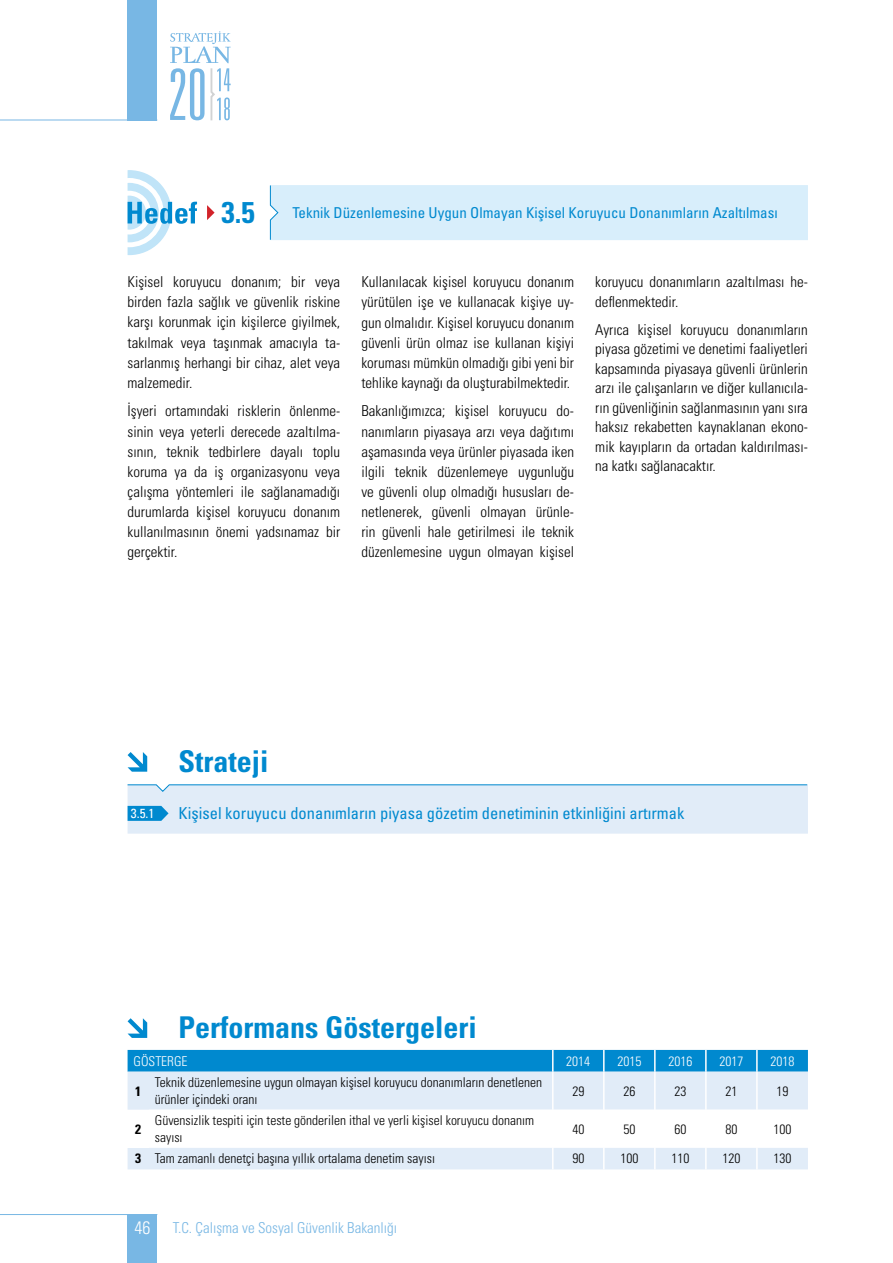
<style>
.page{position:relative;width:893px;height:1263px;background:#fff}
.page>*{position:absolute;margin:0;border:0;box-sizing:border-box;transform-origin:0 0}
.t1{font:700 condensed 30px "Univers LT Std";color:#0089cf}
.t2{font:condensed 16.5px "Univers LT Std";color:#0089cf}
.t3{font:300 condensed 15px/20.1px "Univers LT Std";color:#000;text-align:justify}
.t4{font:condensed 15px "Univers LT Std";color:#0089cf}
.t5{font:300 condensed 15px "Univers LT Std";color:#78b7e4}
.t6{font:300 condensed 13.5px/16.2px "Univers LT Std";color:#000}
.t7{font:300 condensed 13.5px "Univers LT Std";color:#fff}
.t8{font:700 condensed 13.5px "Univers LT Std";color:#000}
.t9{font:condensed 13.2px "Univers LT Std";color:#fff}
.s1{font-weight:700;font-size:30px}
.s2{font-weight:700}
.s3{font-size:18px;color:#fff}
</style>
<div class="page">
<div style="left:128px;top:0;width:29px;height:120px;background:#78b7e4"></div>
<hr style="left:0;top:120px;width:157px;height:1px;background:#78b7e4">
<svg style="left:170px;top:31px;width:61px;height:90px"></svg>
<div style="left:128px;top:1214px;width:29px;height:49px;background:#78b7e4"></div>
<hr style="left:0;top:1214px;width:157px;height:1px;background:#78b7e4">
<svg style="left:127px;top:784px;width:681px;height:50px;background:#d9e8f6"></svg>
<svg style="left:128px;top:752px;width:19px;height:20px"></svg>
<svg style="left:127px;top:170px;width:70px;height:85px"></svg>
<div style="left:270px;top:185px;width:538px;height:55px;background:#d8eefb"></div>
<svg style="left:207px;top:205px;width:8px;height:15px"></svg>
<div style="left:128px;top:1050px;width:680px;height:22px;background:#0089cf"></div>
<div style="left:128px;top:1072px;width:680px;height:97px;background:#e1ecf8"></div>
<div style="left:128px;top:1110px;width:21px;height:38px;background:#fff"></div>
<svg style="left:149px;top:1110px;width:659px;height:38px"></svg>
<hr style="left:552px;top:1050px;width:2px;height:22px;background:#fff">
<hr style="left:603px;top:1050px;width:2px;height:22px;background:#fff">
<hr style="left:654px;top:1050px;width:2px;height:22px;background:#fff">
<hr style="left:705px;top:1050px;width:2px;height:22px;background:#fff">
<hr style="left:756px;top:1050px;width:2px;height:22px;background:#fff">
<hr style="left:552px;top:1072px;width:2px;height:38px;background:#fff">
<hr style="left:603px;top:1072px;width:2px;height:38px;background:#fff">
<hr style="left:654px;top:1072px;width:2px;height:38px;background:#fff">
<hr style="left:705px;top:1072px;width:2px;height:38px;background:#fff">
<hr style="left:756px;top:1072px;width:2px;height:38px;background:#fff">
<hr style="left:552px;top:1110px;width:2px;height:38px;background:#fff">
<hr style="left:603px;top:1110px;width:2px;height:38px;background:#fff">
<hr style="left:654px;top:1110px;width:2px;height:38px;background:#fff">
<hr style="left:705px;top:1110px;width:2px;height:38px;background:#fff">
<hr style="left:756px;top:1110px;width:2px;height:38px;background:#fff">
<hr style="left:552px;top:1148px;width:2px;height:21px;background:#fff">
<hr style="left:603px;top:1148px;width:2px;height:21px;background:#fff">
<hr style="left:654px;top:1148px;width:2px;height:21px;background:#fff">
<hr style="left:705px;top:1148px;width:2px;height:21px;background:#fff">
<hr style="left:756px;top:1148px;width:2px;height:21px;background:#fff">
<svg style="left:128px;top:1018px;width:19px;height:20px"></svg>
<p class="t4" style="left:222px;top:203px;width:558px"><span class="s1">3.5</span> Teknik Düzenlemesine Uygun Olmayan Kişisel Koruyucu Donanımların Azaltılması</p>
<p class="t3" style="left:128px;top:272px;width:214px">Kişisel koruyucu donanım; bir veya birden fazla sağlık ve güvenlik riskine karşı korunmak için kişilerce giyilmek, takılmak veya taşınmak amacıyla ta&shy;sarlanmış herhangi bir cihaz, alet veya malzemedir.</p>
<p class="t3" style="left:128px;top:401px;width:214px">İşyeri ortamındaki risklerin önlenme&shy;sinin veya yeterli derecede azaltılma&shy;sının, teknik tedbirlere dayalı toplu koruma ya da iş organizasyonu veya çalışma yöntemleri ile sağlanamadığı durumlarda kişisel koruyucu donanım kullanılmasının önemi yadsınamaz bir gerçektir.</p>
<p class="t3" style="left:361px;top:272px;width:214px">Kullanılacak kişisel koruyucu donanım yürütülen işe ve kullanacak kişiye uy&shy;gun olmalıdır. Kişisel koruyucu donanım güvenli ürün olmaz ise kullanan kişiyi koruması mümkün olmadığı gibi yeni bir tehlike kaynağı da oluşturabilmektedir.</p>
<p class="t3" style="left:361px;top:401px;width:214px">Bakanlığımızca; kişisel koruyucu do&shy;nanımların piyasaya arzı veya dağıtımı aşamasında veya ürünler piyasada iken ilgili teknik düzenlemeye uygunluğu ve güvenli olup olmadığı hususları de&shy;netlenerek, güvenli olmayan ürünle&shy;rin güvenli hale getirilmesi ile teknik düzenlemesine uygun olmayan kişisel</p>
<p class="t3" style="left:595px;top:272px;width:214px;line-height:19.5px">koruyucu donanımların azaltılması he&shy;deflenmektedir.</p>
<p class="t3" style="left:595px;top:320px;width:214px;line-height:19.5px">Ayrıca kişisel koruyucu donanımların piyasa gözetimi ve denetimi faaliyetleri kapsamında piyasaya güvenli ürünlerin arzı ile çalışanların ve diğer kullanıcıla&shy;rın güvenliğinin sağlanmasının yanı sıra haksız rekabetten kaynaklanan ekono&shy;mik kayıpların da ortadan kaldırılması&shy;na katkı sağlanacaktır.</p>
<h1 class="t1" style="left:179px;top:743px;width:92px">Strateji</h1>
<p class="t9" style="left:131px;top:805px;width:25px">3.5.1</p>
<p class="t2" style="left:179px;top:803px;width:507px">Kişisel koruyucu donanımların piyasa gözetim denetiminin etkinliğini artırmak</p>
<h1 class="t1" style="left:179px;top:1009px;width:300px">Performans Göstergeleri</h1>
<p class="t7" style="left:134px;top:1053px;width:56px">GÖSTERGE</p>
<p class="t7" style="left:566px;top:1053px;width:25px">2014</p>
<p class="t7" style="left:617px;top:1053px;width:25px">2015</p>
<p class="t7" style="left:668px;top:1053px;width:25px">2016</p>
<p class="t7" style="left:719px;top:1053px;width:25px">2017</p>
<p class="t7" style="left:770px;top:1053px;width:25px">2018</p>
<p class="t8" style="left:135px;top:1082px;width:7px">1</p>
<p class="t6" style="left:155px;top:1074px;width:389px">Teknik düzenlemesine uygun olmayan kişisel koruyucu donanımların denetlenen ürünler içindeki oranı</p>
<p class="t6" style="left:572px;top:1083px;width:13px">29</p>
<p class="t6" style="left:623px;top:1083px;width:13px">26</p>
<p class="t6" style="left:674px;top:1083px;width:13px">23</p>
<p class="t6" style="left:725px;top:1083px;width:13px">21</p>
<p class="t6" style="left:776px;top:1083px;width:13px">19</p>
<p class="t8" style="left:135px;top:1120px;width:7px">2</p>
<p class="t6" style="left:155px;top:1112px;width:381px">Güvensizlik tespiti için teste gönderilen ithal ve yerli kişisel koruyucu donanım sayısı</p>
<p class="t6" style="left:572px;top:1121px;width:13px">40</p>
<p class="t6" style="left:623px;top:1121px;width:13px">50</p>
<p class="t6" style="left:674px;top:1121px;width:13px">60</p>
<p class="t6" style="left:725px;top:1121px;width:13px">80</p>
<p class="t6" style="left:773px;top:1121px;width:19px">100</p>
<p class="t6" style="left:135px;top:1150px;width:301px"><span class="s2">3</span> Tam zamanlı denetçi başına yıllık ortalama denetim sayısı</p>
<p class="t6" style="left:572px;top:1150px;width:13px">90</p>
<p class="t6" style="left:620px;top:1150px;width:19px">100</p>
<p class="t6" style="left:671px;top:1150px;width:19px">110</p>
<p class="t6" style="left:722px;top:1150px;width:19px">120</p>
<p class="t6" style="left:773px;top:1150px;width:19px">130</p>
<p class="t5" style="left:134px;top:1219px;width:264px"><span class="s3">46</span> T.C. Çalışma ve Sosyal Güvenlik Bakanlığı</p>
</div>
